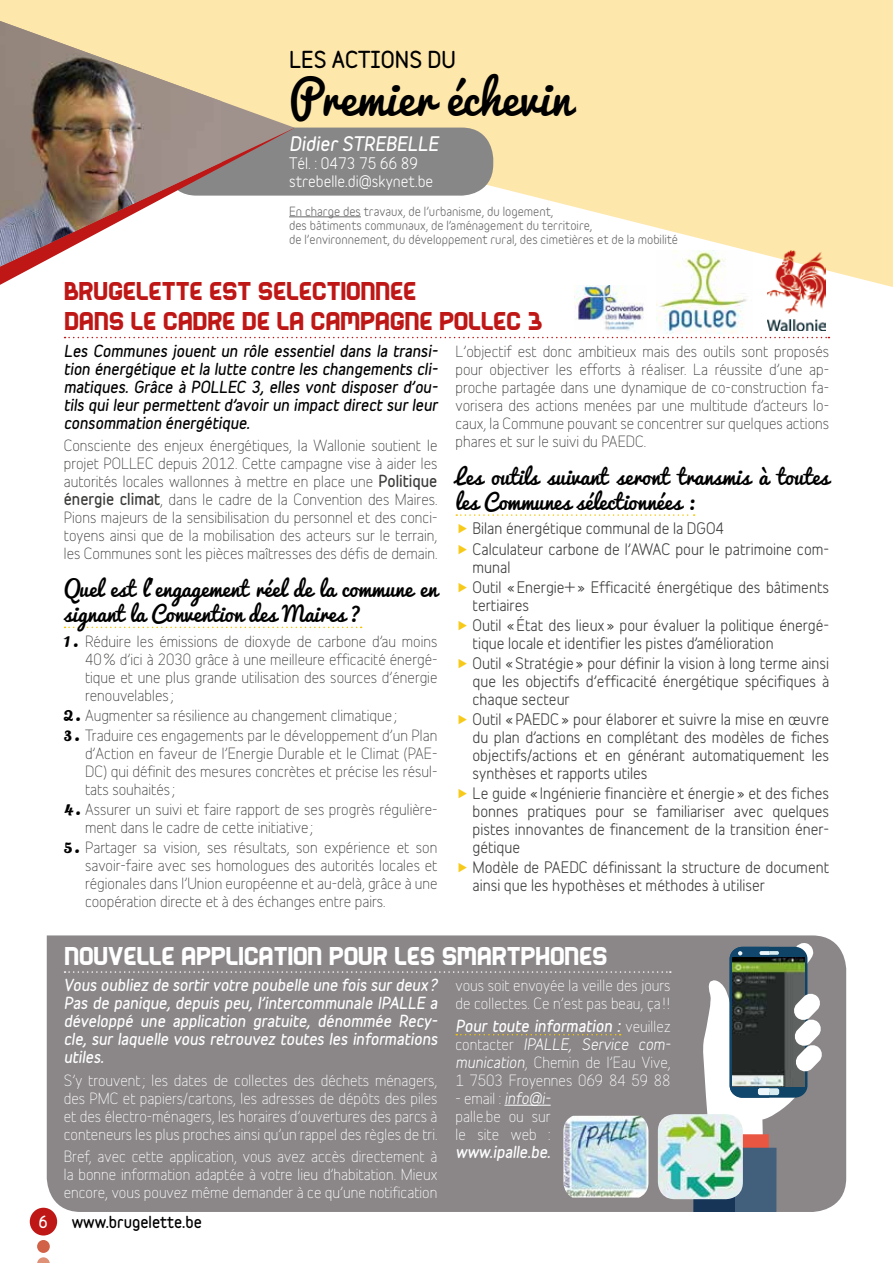
<style>
.page{position:relative;width:893px;height:1263px;background:#fff}
.page>*{position:absolute;margin:0;border:0;box-sizing:border-box;transform-origin:0 0}
.t1{font:45px "Pacifico";color:#000}
.t2{font:30px/30px "Bender Solid";letter-spacing:-.025em;color:#be1716}
.t3{font:30px "Bender Solid";letter-spacing:-.025em;color:#fff}
.t4{font:21px/25.2px "Pacifico";color:#000}
.t5{font:700 21px "Belfius Normal";color:#000}
.t6{font:italic 700 18px "Belfius Normal";color:#fff}
.t7{font:300 15px/18px "Belfius Alternative";color:#3c3c3b;text-align:justify}
.t8{font:15px/18px "Belfius Alternative";color:#3c3c3b}
.t9{font:300 15px/18px "Belfius Alternative";color:#fff;text-align:justify}
.t10{font:italic 700 15px/18px "Belfius Alternative";color:#000;text-align:justify}
.t11{font:italic 700 15px/18px "Belfius Alternative";color:#fff;text-align:justify}
.t12{font:15px/18px "Belfius Normal";color:#fff}
.t13{font:700 15px "Belfius Normal";color:#000}
.t14{font:700 15px "Belfius Normal";color:#fff}
.t15{font:12px/14.4px "Belfius Normal";color:#68686a}
.s1{font-weight:700}
.s2{font-family:"Pacifico";font-weight:400;font-size:21px;color:#000}
.s3{font-weight:700;font-style:italic}
.s4{font-weight:400;font-style:italic}
</style>
<div class="page">
<svg style="left:0;top:0;width:893px;height:287px;fill:#fde7ab"></svg>
<div style="left:47px;top:935px;width:799px;height:277px;background:#8b8788"></div>
<div style="left:165px;top:128px;width:328px;height:68px;background:#878787;border-radius:32px"></div>
<hr style="left:289px;top:217px;width:72px;height:1px;background:#68686a">
<div style="left:37px;top:1240px;width:13px;height:13px;background:#d16248;border-radius:50%"></div>
<svg style="left:37px;top:1257px;width:13px;height:6px"></svg>
<div style="left:30px;top:1208px;width:27px;height:27px;background:#be1716;border-radius:50%"></div>
<svg style="left:0;top:278px;width:294px;height:9px"></svg>
<svg style="left:0;top:12px;width:295px;height:266px"></svg>
<img style="left:0;top:17px;width:221px;height:255px">
<svg style="left:65px;top:337px;width:764px;height:1px"></svg>
<svg style="left:65px;top:627px;width:297px;height:1px"></svg>
<svg style="left:456px;top:514px;width:239px;height:2px"></svg>
<svg style="left:65px;top:971px;width:606px;height:2px"></svg>
<svg style="left:456px;top:1034px;width:165px;height:1px"></svg>
<hr style="left:504px;top:1105px;width:47px;height:1px;background:#fff">
<img style="left:574px;top:285px;width:72px;height:46px">
<img style="left:657px;top:250px;width:96px;height:84px">
<img style="left:767px;top:250px;width:59px;height:81px">
<div style="left:701px;top:1134px;width:68px;height:15px;background:#e95742"></div>
<div style="left:693px;top:1147px;width:83px;height:65px;background:#425f7c"></div>
<div style="left:693px;top:1147px;width:42px;height:65px;background:#163557"></div>
<svg style="left:702px;top:941px;width:121px;height:198px"></svg>
<img style="left:563px;top:1116px;width:85px;height:81px">
<img style="left:658px;top:1114px;width:85px;height:85px">
<h3 class="t5" style="left:289px;top:43px;width:168px">LES ACTIONS DU</h3>
<h1 class="t1" style="left:289px;top:75px;width:284px">Premier échevin</h1>
<p class="t6" style="left:289px;top:130px;width:151px">Didier STREBELLE</p>
<p class="t12" style="left:289px;top:153px;width:146px">Tél. : 0473 75 66 89 strebelle.di@skynet.be</p>
<p class="t15" style="left:289px;top:203px;width:390px">En charge des travaux, de l’urbanisme, du logement,<br>des bâtiments communaux, de l’aménagement du territoire,<br>de l’environnement, du développement rural, des cimetières et de la mobilité</p>
<h2 class="t2" style="left:64px;top:276px;width:481px">BRUGELETTE EST SELECTIONNEE<br>DANS LE CADRE DE LA CAMPAGNE POLLEC 3</h2>
<p class="t10" style="left:64px;top:342px;width:375px">Les Communes jouent un rôle essentiel dans la transi&shy;tion énergétique et la lutte contre les changements cli&shy;matiques. Grâce à POLLEC 3, elles vont disposer d’ou&shy;tils qui leur permettent d’avoir un impact direct sur leur consommation énergétique.</p>
<p class="t7" style="left:64px;top:435px;width:375px">Consciente des enjeux énergétiques, la Wallonie soutient le projet POLLEC depuis 2012. Cette campagne vise à aider les autorités locales wallonnes à mettre en place une <span class="s1">Politique énergie climat</span>, dans le cadre de la Convention des Maires.<br>Pions majeurs de la sensibilisation du personnel et des conci&shy;toyens ainsi que de la mobilisation des acteurs sur le terrain, les Communes sont les pièces maîtresses des défis de demain.</p>
<h3 class="t4" style="left:64px;top:577px;width:375px">Quel est l’engagement réel de la commune en signant la Convention des Maires?</h3>
<p class="t7" style="left:85px;top:631px;width:354px;text-indent:-21px"><span class="s2">1.</span> Réduire les émissions de dioxyde de carbone d’au moins 40% d’ici à 2030 grâce à une meilleure efficacité énergé&shy;tique et une plus grande utilisation des sources d’énergie renouvelables ;</p>
<p class="t7" style="left:64px;top:705px;width:335px"><span class="s2">2.</span> Augmenter sa résilience au changement climatique ;</p>
<p class="t7" style="left:85px;top:725px;width:354px;text-indent:-21px"><span class="s2">3.</span> Traduire ces engagements par le développement d’un Plan d’Action en faveur de l’Energie Durable et le Climat (PAE-DC) qui définit des mesures concrètes et précise les résul&shy;tats souhaités ;</p>
<p class="t7" style="left:85px;top:799px;width:354px;text-indent:-21px"><span class="s2">4.</span> Assurer un suivi et faire rapport de ses progrès régulière&shy;ment dans le cadre de cette initiative ;</p>
<p class="t7" style="left:85px;top:837px;width:354px;text-indent:-21px"><span class="s2">5.</span> Partager sa vision, ses résultats, son expérience et son savoir-faire avec ses homologues des autorités locales et régionales dans l’Union européenne et au-delà, grâce à une coopération directe et à des échanges entre pairs.</p>
<p class="t7" style="left:455px;top:341px;width:375px">L’objectif est donc ambitieux mais des outils sont proposés pour objectiver les efforts à réaliser. La réussite d’une ap&shy;proche partagée dans une dynamique de co-construction fa&shy;vorisera des actions menées par une multitude d’acteurs lo&shy;caux, la Commune pouvant se concentrer sur quelques actions phares et sur le suivi du PAEDC.</p>
<h3 class="t4" style="left:455px;top:465px;width:375px">Les outils suivant seront transmis à toutes les Communes sélectionnées :</h3>
<p class="t8" style="left:472px;top:517px;width:358px;line-height:20.1px">Bilan énergétique communal de la DGO4<br>Calculateur carbone de l’AWAC pour le patrimoine com-</p>
<p class="t8" style="left:472px;top:555px;width:358px;line-height:20.1px">munal<br>Outil «Energie+» Efficacité énergétique des bâtiments</p>
<p class="t8" style="left:472px;top:593px;width:358px;line-height:20.1px">tertiaires<br>Outil «État des lieux» pour évaluer la politique énergé-</p>
<p class="t8" style="left:472px;top:631px;width:358px;line-height:20.1px">tique locale et identifier les pistes d’amélioration<br>Outil «Stratégie» pour définir la vision à long terme ainsi</p>
<p class="t8" style="left:472px;top:671px;width:358px">que les objectifs d’efficacité énergétique spécifiques à chaque secteur</p>
<p class="t8" style="left:472px;top:709px;width:358px;text-align:justify">Outil «PAEDC» pour élaborer et suivre la mise en œuvre du plan d’actions en complétant des modèles de fiches objectifs/actions et en générant automatiquement les synthèses et rapports utiles</p>
<p class="t8" style="left:472px;top:783px;width:358px;text-align:justify">Le guide «Ingénierie financière et énergie» et des fiches bonnes pratiques pour se familiariser avec quelques pistes innovantes de financement de la transition éner&shy;gétique</p>
<p class="t8" style="left:472px;top:857px;width:358px">Modèle de PAEDC définissant la structure de document ainsi que les hypothèses et méthodes à utiliser</p>
<h2 class="t3" style="left:64px;top:941px;width:545px">NOUVELLE APPLICATION POUR LES SMARTPHONES</h2>
<p class="t11" style="left:64px;top:976px;width:375px">Vous oubliez de sortir votre poubelle une fois sur deux?<br>Pas de panique, depuis peu, l’intercommunale IPALLE a développé une application gratuite, dénommée Recy&shy;cle, sur laquelle vous retrouvez toutes les informations utiles.</p>
<p class="t9" style="left:64px;top:1070px;width:375px">S’y trouvent; les dates de collectes des déchets ménagers, des PMC et papiers/cartons, les adresses de dépôts des piles et des électro-ménagers, les horaires d’ouvertures des parcs à conteneurs les plus proches ainsi qu’un rappel des règles de tri.</p>
<p class="t9" style="left:64px;top:1146px;width:375px">Bref, avec cette application, vous avez accès directement à la bonne information adaptée à votre lieu d’habitation. Mieux encore, vous pouvez même demander à ce qu’une notification</p>
<p class="t9" style="left:455px;top:975px;width:217px">vous soit envoyée la veille des jours de collectes. Ce n’est pas beau, ça ! !</p>
<p class="t9" style="left:455px;top:1016px;width:217px"><span class="s3">Pour toute information :</span> veuillez contacter <span class="s4">IPALLE, Service com&shy;munication</span>, Chemin de l’Eau Vive, 1 7503 Froyennes 069 84 59 88</p>
<p class="t9" style="left:455px;top:1088px;width:97px">- email : <span class="s4">info@i&shy;</span>palle.be ou sur le site web :</p>
<p class="t11" style="left:455px;top:1142px;width:96px">www.ipalle.be.</p>
<p class="t14" style="left:39px;top:1210px;width:11px">6</p>
<p class="t13" style="left:72px;top:1210px;width:132px">www.brugelette.be</p>
</div>
